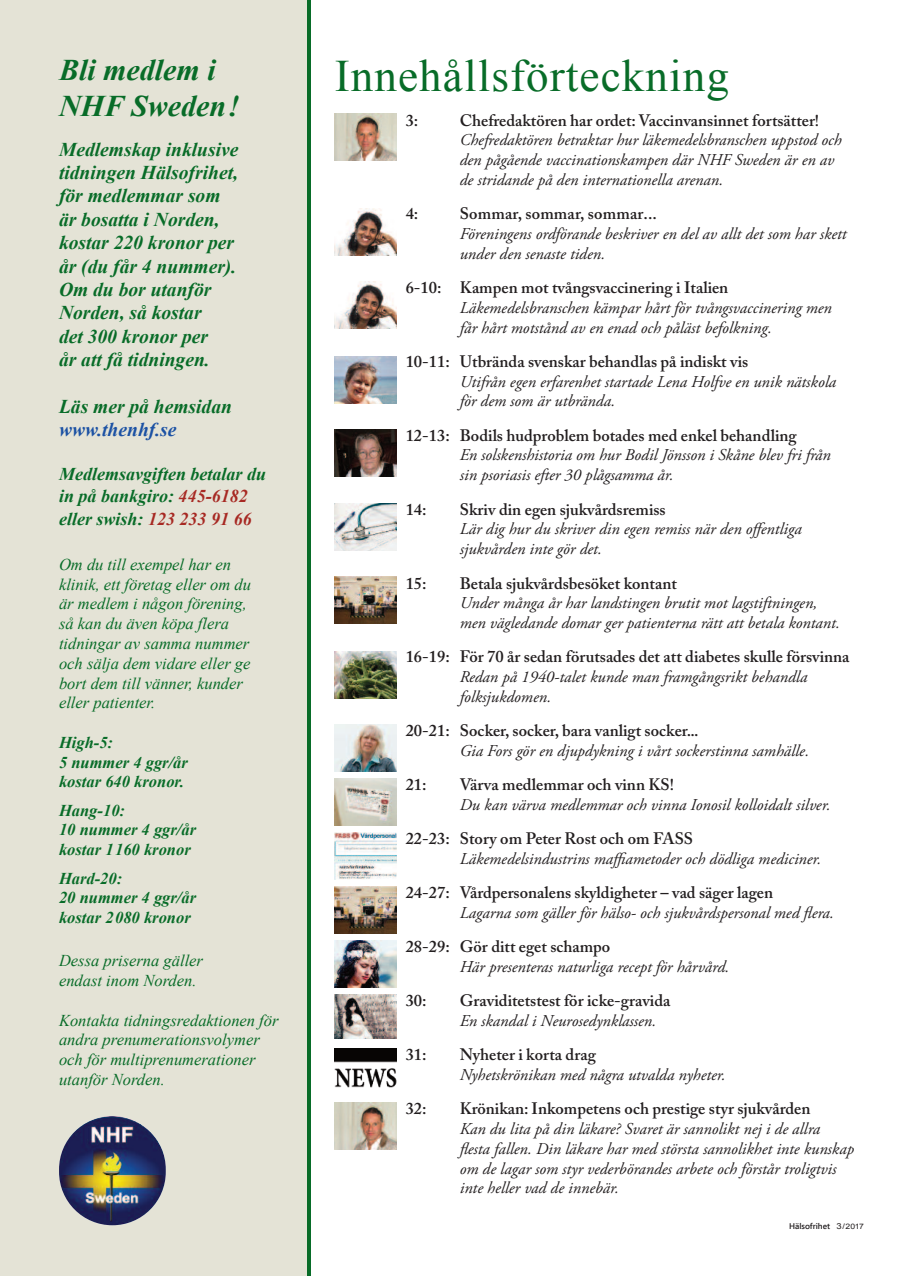
<style>
.page{position:relative;width:915px;height:1276px;background:#fff}
.page>*{position:absolute;margin:0;border:0;box-sizing:border-box;transform-origin:0 0}
.t1{font:45px "Times New Roman";letter-spacing:.025em;color:#086c28}
.t2{font:italic 700 30px/36.5px "Times New Roman";color:#086c28}
.t3{font:italic 700 19.5px/23.4px "Times New Roman";color:#086c28}
.t4{font:italic 700 19.5px "Times New Roman";color:#1c52a4}
.t5{font:italic 700 18px/22.2px "Times New Roman";color:#086c28}
.t6{font:italic 16.5px/19.8px "Adobe Garamond Pro";color:#231f20}
.t7{font:600 16.5px "Adobe Caslon Pro";color:#231f20}
.t8{font:italic 16.5px/19.8px "Times New Roman";color:#086c28}
.t9{font:italic 700 16.5px/19.8px "Times New Roman";color:#086c28}
.t10{font:600 8.25px "Segoe UI";color:#231f20}
.s1{color:#a72923}
.s2{font-weight:700}
.s3{font-family:"Arial";font-weight:400}
.s4{font-family:"Arial";font-weight:400;font-size:7.8px}
.s5{font-family:"Arial";font-weight:400;font-size:7.5px}
</style>
<div class="page">
<div style="left:0;top:0;width:310px;height:1276px;background:#e4e3d6"></div>
<hr style="left:308px;top:0;width:3px;height:1276px;background:#086c28">
<img style="left:334px;top:208px;width:63px;height:47px">
<img style="left:334px;top:282px;width:63px;height:47px">
<img style="left:334px;top:356px;width:63px;height:47px">
<img style="left:334px;top:430px;width:63px;height:46px">
<img style="left:334px;top:504px;width:63px;height:47px">
<img style="left:334px;top:577px;width:63px;height:47px">
<img style="left:334px;top:651px;width:63px;height:47px">
<img style="left:334px;top:724px;width:63px;height:47px">
<img style="left:334px;top:832px;width:63px;height:47px">
<img style="left:334px;top:778px;width:63px;height:47px">
<img style="left:334px;top:886px;width:63px;height:47px">
<img style="left:334px;top:114px;width:63px;height:47px">
<img style="left:59px;top:1116px;width:107px;height:109px;border-radius:53px">
<img style="left:334px;top:940px;width:63px;height:47px">
<svg style="left:334px;top:1038px;width:63px;height:1px"></svg>
<img style="left:334px;top:994px;width:63px;height:44px">
<img style="left:334px;top:1048px;width:63px;height:39px">
<img style="left:334px;top:1102px;width:63px;height:47px">
<h2 class="t2" style="left:59px;top:51px;width:182px">Bli medlem i<br>NHF Sweden!</h2>
<p class="t3" style="left:59px;top:137px;width:181px">Medlemskap inklusive tidningen Hälsofrihet, för medlemmar som är bosatta i Norden, kostar 220 kronor per år (du får 4 nummer).<br>Om du bor utanför<br>Norden, så kostar<br>det 300 kronor per<br>år att få tidningen.</p>
<p class="t3" style="left:59px;top:395px;width:174px">Läs mer på hemsidan</p>
<p class="t4" style="left:59px;top:419px;width:119px">www.thenhf.se</p>
<p class="t5" style="left:59px;top:463px;width:208px">Medlemsavgiften betalar du in på bankgiro: <span class="s1">445-6182 </span>eller swish: <span class="s1">123 233 91 66</span></p>
<p class="t8" style="left:59px;top:554px;width:193px">Om du till exempel har en klinik, ett företag eller om du är medlem i någon förening, så kan du även köpa flera tidningar av samma nummer och sälja dem vidare eller ge bort dem till vänner, kunder eller patienter.</p>
<p class="t9" style="left:59px;top:732px;width:130px">High-5:<br>5 nummer 4 ggr/år kostar 640 kronor.</p>
<p class="t9" style="left:59px;top:800px;width:139px">Hang-10:<br>10 nummer 4 ggr/år kostar 1160 kronor</p>
<p class="t9" style="left:59px;top:868px;width:139px">Hard-20:<br>20 nummer 4 ggr/år kostar 2080 kronor</p>
<p class="t8" style="left:59px;top:950px;width:145px">Dessa priserna gäller endast inom Norden.</p>
<p class="t8" style="left:59px;top:1010px;width:221px">Kontakta tidningsredaktionen för andra prenumerationsvolymer och för multiprenumerationer utanför Norden.</p>
<h1 class="t1" style="left:334px;top:51px;width:395px">Innehållsförteckning</h1>
<p class="t7" style="left:405px;top:114px;width:14px">3:</p>
<p class="t7" style="left:459px;top:114px;width:361px">Chefredaktören har ordet: Vaccinvansinnet fortsätter!</p>
<p class="t6" style="left:459px;top:132px;width:383px">Chefredaktören betraktar hur läkemedelsbranschen uppstod och den pågående vaccinationskampen där NHF Sweden är en av de stridande på den internationella arenan.</p>
<p class="t7" style="left:405px;top:208px;width:14px">4:</p>
<p class="t7" style="left:459px;top:208px;width:198px">Sommar, sommar, sommar...</p>
<p class="t6" style="left:459px;top:225px;width:388px">Föreningens ordförande beskriver en del av allt det som har skett under den senaste tiden.</p>
<p class="t7" style="left:405px;top:281px;width:324px">6-10: Kampen mot tvångsvaccinering i Italien</p>
<p class="t6" style="left:459px;top:299px;width:373px">Läkemedelsbranschen kämpar hårt för tvångsvaccinering men får hårt motstånd av en enad och påläst befolkning.</p>
<p class="t7" style="left:405px;top:355px;width:344px">10-11: Utbrända svenskar behandlas på indiskt vis</p>
<p class="t6" style="left:459px;top:373px;width:378px">Utifrån egen erfarenhet startade Lena Holfve en unik nätskola för dem som är utbrända.</p>
<p class="t7" style="left:405px;top:429px;width:392px">12-13: Bodils hudproblem botades med enkel behandling</p>
<p class="t6" style="left:459px;top:447px;width:372px">En solskenshistoria om hur Bodil Jönsson i Skåne blev fri från sin psoriasis efter 30 plågsamma år.</p>
<p class="t7" style="left:405px;top:503px;width:22px">14:</p>
<p class="t7" style="left:459px;top:503px;width:207px">Skriv din egen sjukvårdsremiss</p>
<p class="t6" style="left:459px;top:521px;width:343px">Lär dig hur du skriver din egen remiss när den offentliga sjukvården inte gör det.</p>
<p class="t7" style="left:405px;top:577px;width:22px">15:</p>
<p class="t7" style="left:459px;top:577px;width:218px">Betala sjukvårdsbesöket kontant</p>
<p class="t6" style="left:459px;top:594px;width:381px">Under många år har landstingen brutit mot lagstiftningen, men vägledande domar ger patienterna rätt att betala kontant.</p>
<p class="t7" style="left:405px;top:650px;width:445px">16-19: För 70 år sedan förutsades det att diabetes skulle försvinna</p>
<p class="t6" style="left:459px;top:668px;width:349px">Redan på 1940-talet kunde man framgångsrikt behandla folksjukdomen.</p>
<p class="t7" style="left:405px;top:724px;width:294px">20-21: Socker, socker, bara vanligt socker...</p>
<p class="t6" style="left:459px;top:742px;width:351px">Gia Fors gör en djupdykning i vårt sockerstinna samhälle.</p>
<p class="t7" style="left:405px;top:778px;width:22px">21:</p>
<p class="t7" style="left:459px;top:778px;width:216px">Värva medlemmar och vinn KS!</p>
<p class="t6" style="left:459px;top:796px;width:372px">Du kan värva medlemmar och vinna Ionosil kolloidalt silver.</p>
<p class="t7" style="left:405px;top:832px;width:288px">22-23: Story om Peter Rost och om FASS</p>
<p class="t6" style="left:459px;top:850px;width:363px">Läkemedelsindustrins maffiametoder och dödliga mediciner.</p>
<p class="t7" style="left:405px;top:886px;width:369px">24-27: Vårdpersonalens skyldigheter <span class="s2">–</span> vad säger lagen</p>
<p class="t6" style="left:459px;top:904px;width:375px">Lagarna som gäller för hälso- och sjukvårdspersonal med flera.</p>
<p class="t7" style="left:405px;top:940px;width:206px">28-29: Gör ditt eget schampo</p>
<p class="t6" style="left:459px;top:958px;width:271px">Här presenteras naturliga recept för hårvård.</p>
<p class="t7" style="left:405px;top:994px;width:22px">30:</p>
<p class="t7" style="left:459px;top:994px;width:212px">Graviditetstest för icke-gravida</p>
<p class="t6" style="left:459px;top:1012px;width:198px">En skandal i Neurosedynklassen.</p>
<p class="t7" style="left:405px;top:1048px;width:22px">31:</p>
<p class="t7" style="left:459px;top:1048px;width:137px">Nyheter i korta drag</p>
<p class="t6" style="left:459px;top:1066px;width:267px">Nyhetskrönikan med några utvalda nyheter.</p>
<p class="t7" style="left:405px;top:1102px;width:22px">32:</p>
<p class="t7" style="left:459px;top:1102px;width:352px">Krönikan: Inkompetens och prestige styr sjukvården</p>
<p class="t6" style="left:459px;top:1120px;width:395px">Kan du lita på din läkare? Svaret är sannolikt nej i de allra flesta fallen. Din läkare har med största sannolikhet inte kunskap om de lagar som styr vederbörandes arbete och förstår troligtvis inte heller vad de innebär.</p>
<p class="t10" style="left:788px;top:1220px;width:76px">Hälsofrihet <span class="s3">3</span><span class="s4">/</span><span class="s5">2017</span></p>
</div>
